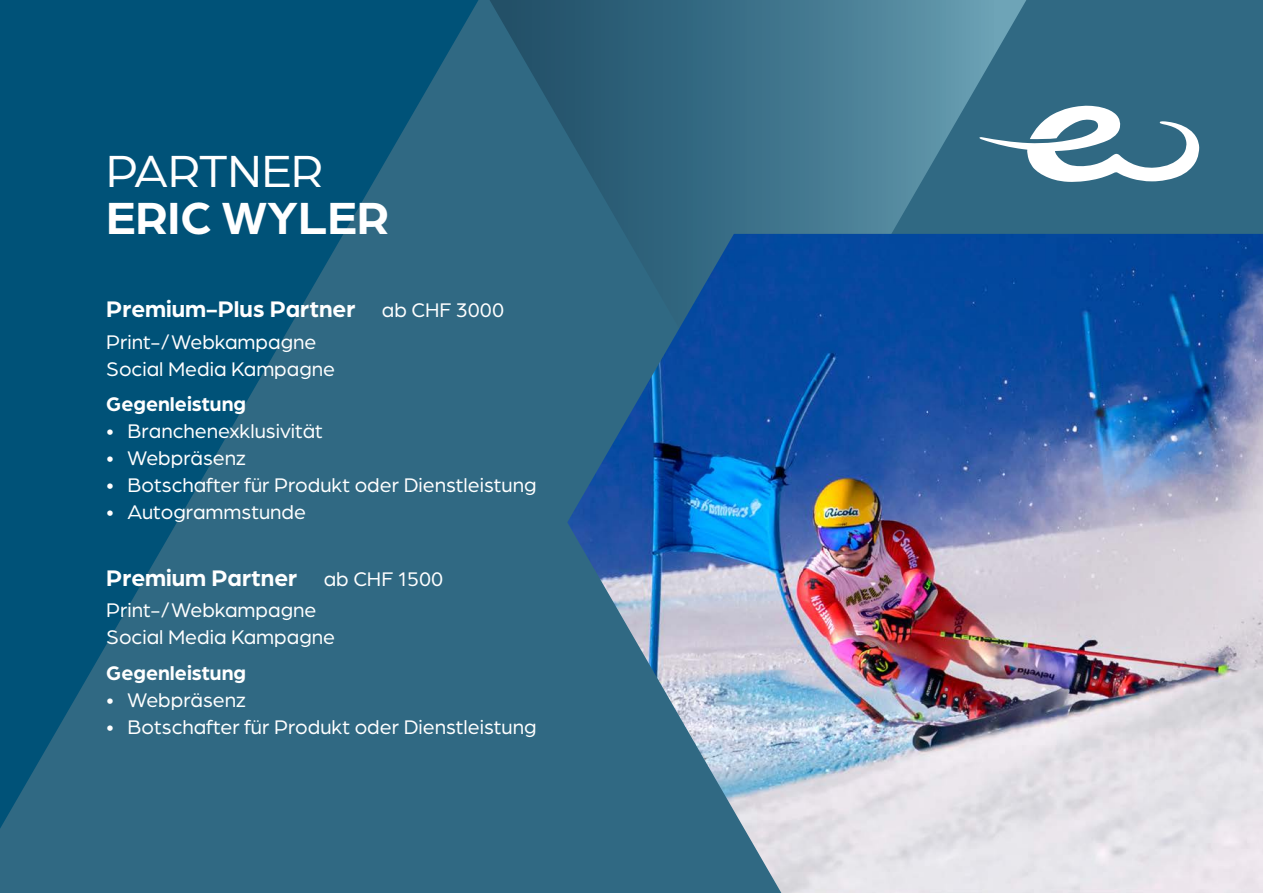
<style>
.page{position:relative;width:1263px;height:893px;background:#306983}
.page>*{position:absolute;margin:0;border:0;box-sizing:border-box;transform-origin:0 0}
.t1{font:700 48px "Arboria";color:#fff}
.t2{font:48px "Arboria";color:#fff}
.t3{font:700 24px "Arboria";color:#fff}
.t4{font:21px/27px "Arboria";color:#fff}
.t5{font:700 21px "Arboria";color:#fff}
.s1{font-weight:400;font-size:21px}
</style>
<div class="page">
<svg style="left:0;top:0;width:478px;height:828px;fill:#005278"></svg>
<svg style="left:490px;top:0;width:536px;height:234px"></svg>
<svg style="left:979px;top:106px;width:220px;height:76px"></svg>
<img style="left:567px;top:234px;width:696px;height:659px">
<h1 class="t2" style="left:106px;top:140px;width:218px">PARTNER</h1>
<h1 class="t1" style="left:106px;top:185px;width:284px">ERIC WYLER</h1>
<p class="t3" style="left:106px;top:293px;width:399px">Premium-Plus Partner <span class="s1">ab CHF 3000</span></p>
<p class="t4" style="left:106px;top:327px;width:230px">Print-/ Webkampagne<br>Social Media Kampagne</p>
<p class="t5" style="left:106px;top:390px;width:141px">Gegenleistung</p>
<p class="t4" style="left:106px;top:417px;width:218px">• Branchenexklusivität</p>
<p class="t4" style="left:106px;top:444px;width:141px">• Webpräsenz</p>
<p class="t4" style="left:106px;top:471px;width:432px">• Botschafter für Produkt oder Dienstleistung</p>
<p class="t4" style="left:106px;top:498px;width:201px">• Autogrammstunde</p>
<p class="t3" style="left:106px;top:561px;width:338px">Premium Partner <span class="s1">ab CHF 1500</span></p>
<p class="t4" style="left:106px;top:596px;width:230px">Print-/ Webkampagne<br>Social Media Kampagne</p>
<p class="t5" style="left:106px;top:658px;width:141px">Gegenleistung</p>
<p class="t4" style="left:106px;top:685px;width:141px">• Webpräsenz</p>
<p class="t4" style="left:106px;top:712px;width:432px">• Botschafter für Produkt oder Dienstleistung</p>
</div>
